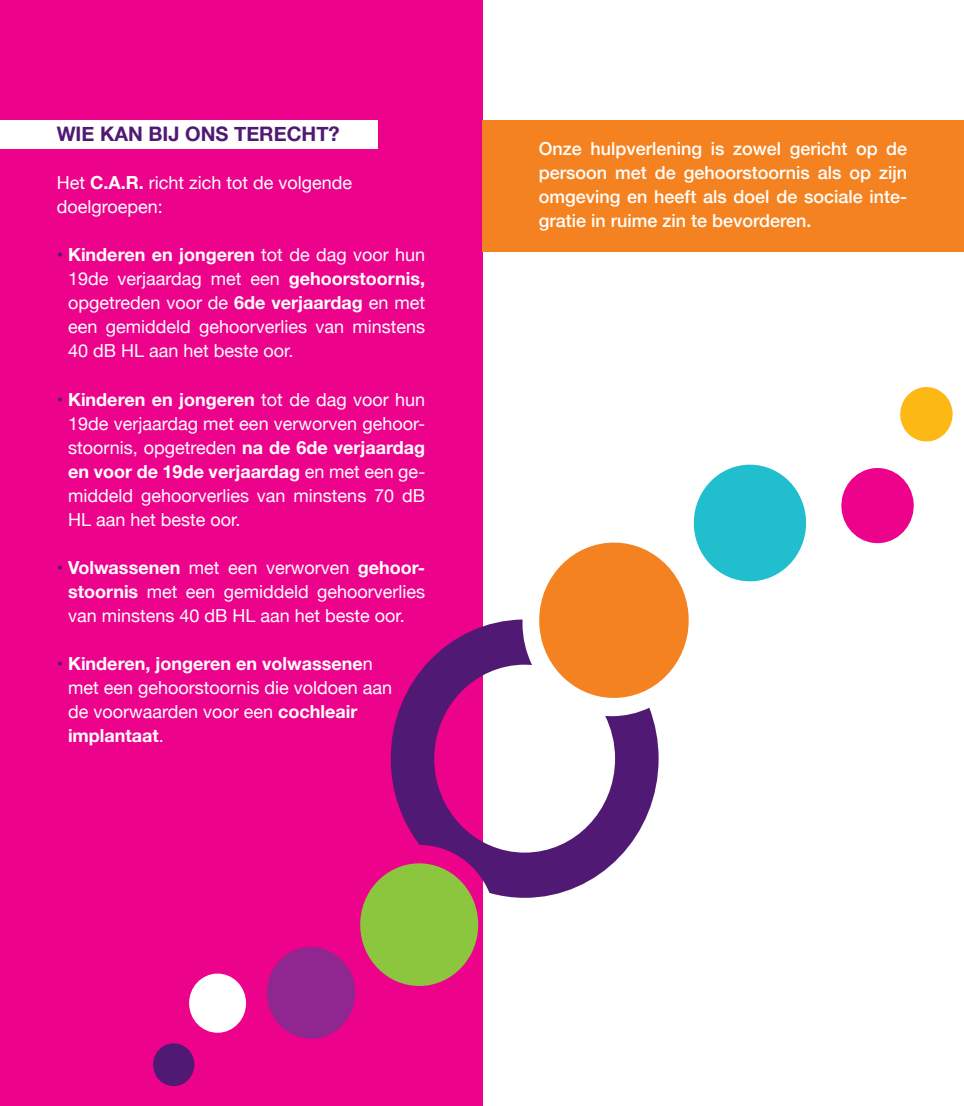
<style>
.page{position:relative;width:964px;height:1106px;background:#fff}
.page>*{position:absolute;margin:0;border:0;box-sizing:border-box;transform-origin:0 0}
.t1{font:700 20px "Helvetica Neue";color:#501a74}
.t2{font:18px/24px "Helvetica Neue";color:#fff;text-align:justify}
.t3{font:500 18px/24px "Helvetica Neue";color:#fff;text-align:justify}
.s1{font-weight:700}
.s2{font-weight:700;color:#501a74}
</style>
<div class="page">
<div style="left:0;top:0;width:482px;height:1106px;background:#ed028c"></div>
<div style="left:0;top:120px;width:377px;height:28px;background:#fff"></div>
<div style="left:482px;top:120px;width:482px;height:131px;background:#f58220"></div>
<svg style="left:539px;top:464px;width:268px;height:219px"></svg>
<svg style="left:841px;top:468px;width:73px;height:76px"></svg>
<svg style="left:900px;top:387px;width:53px;height:55px"></svg>
<div style="left:266px;top:946px;width:90px;height:93px;background:#90268f;border-radius:50%"></div>
<div style="left:189px;top:973px;width:57px;height:60px;background:#fff;border-radius:50%"></div>
<div style="left:153px;top:1043px;width:42px;height:43px;background:#501a74;border-radius:50%"></div>
<svg style="left:391px;top:619px;width:267px;height:278px"></svg>
<div style="left:360px;top:862px;width:119px;height:124px;background:#8bc63e;border-radius:50%"></div>
<p class="t1" style="left:57px;top:119px;width:284px">WIE KAN BIJ ONS TERECHT?</p>
<p class="t2" style="left:57px;top:172px;width:297px">Het <span class="s1">C.A.R.</span> richt zich tot de volgende doelgroepen:</p>
<p class="t2" style="left:68px;top:244px;width:359px;text-indent:-11px"><span class="s2">•</span> <span class="s1">Kinderen en jongeren</span> tot de dag voor hun 19de verjaardag met een <span class="s1">gehoorstoornis, </span>opgetreden voor de <span class="s1">6de verjaardag</span> en met een gemiddeld gehoorverlies van minstens 40 dB HL aan het beste oor.</p>
<p class="t2" style="left:68px;top:388px;width:359px;text-indent:-11px"><span class="s2">•</span> <span class="s1">Kinderen en jongeren</span> tot de dag voor hun 19de verjaardag met een verworven gehoor&shy;stoornis, opgetreden <span class="s1">na de 6de verjaardag en voor de 19de verjaardag</span> en met een ge&shy;middeld gehoorverlies van minstens 70 dB HL aan het beste oor.</p>
<p class="t2" style="left:68px;top:556px;width:359px;text-indent:-11px"><span class="s2">•</span> <span class="s1">Volwassenen</span> met een verworven <span class="s1">gehoor&shy;stoornis</span> met een gemiddeld gehoorverlies van minstens 40 dB HL aan het beste oor.</p>
<p class="t2" style="left:68px;top:652px;width:326px;text-align:left;text-indent:-11px"><span class="s2">•</span> <span class="s1">Kinderen, jongeren en volwassene</span>n met een gehoorstoornis die voldoen aan de voorwaarden voor een <span class="s1">cochleair implantaat</span>.</p>
<p class="t3" style="left:539px;top:136px;width:370px">Onze hulpverlening is zowel gericht op de persoon met de gehoorstoornis als op zijn omgeving en heeft als doel de sociale inte&shy;gratie in ruime zin te bevorderen.</p>
</div>
